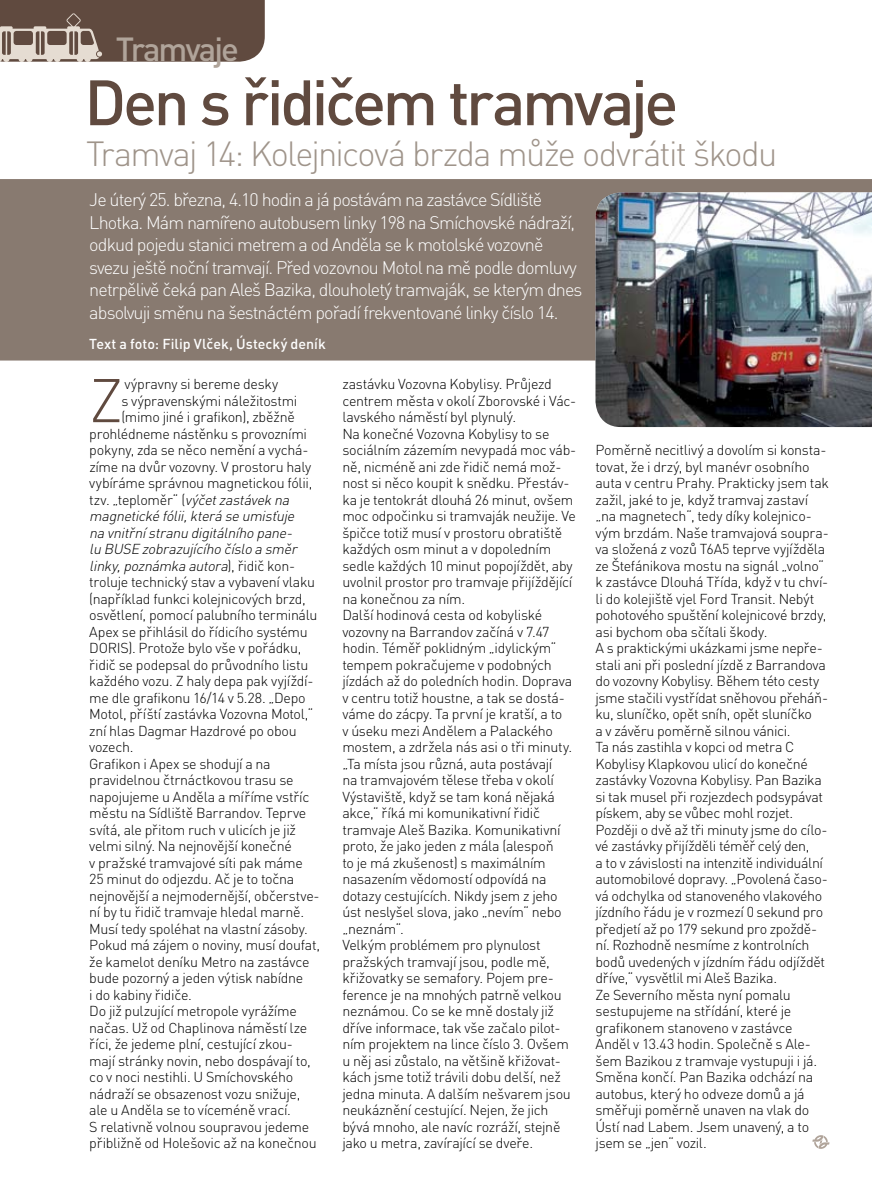
<style>
.page{position:relative;width:872px;height:1191px;background:#fff}
.page>*{position:absolute;margin:0;border:0;box-sizing:border-box;transform-origin:0 0}
.t1{font:500 63px "DINCE";letter-spacing:-.055em;color:#604a3f}
.t2{font:300 60.6px "DINCE";color:#604a3f}
.t3{font:300 34.5px "DINCE";letter-spacing:-.05em;color:#9f948a}
.t4{font:500 33px "DINCE";letter-spacing:-.06em;color:#b0a49a}
.t5{font:300 18px/22.5px "DINCE";letter-spacing:-.05em;color:#fff}
.t6{font:300 14.25px/16.5px "DINCE";letter-spacing:-.02em;color:#000}
.t7{font:italic 300 14.25px "DINCE";color:#000}
.t8{font:500 14.25px "DINCE";color:#fff}
.s1{font-style:italic}
.s2{font-style:normal}
</style>
<div class="page">
<svg style="left:0;top:0;width:265px;height:62px;background:#725e53"></svg>
<div style="left:0;top:179px;width:872px;height:181px;background:#887a70"></div>
<svg style="left:812px;top:1135px;width:17px;height:13px"></svg>
<img style="left:595px;top:192px;width:277px;height:235px">
<h3 class="t4" style="left:116px;top:27px;width:125px">Tramvaje</h3>
<h1 class="t1" style="left:84px;top:60px;width:595px">Den s řidičem tramvaje</h1>
<h3 class="t3" style="left:86px;top:130px;width:692px">Tramvaj 14: Kolejnicová brzda může odvrátit škodu</h3>
<p class="t5" style="left:89px;top:188px;width:494px">Je úterý 25. března, 4.10 hodin a já postávám na zastávce Sídliště Lhotka. Mám namířeno autobusem linky 198 na Smíchovské nádraží, odkud pojedu stanici metrem a od Anděla se k motolské vozovně svezu ještě noční tramvají. Před vozovnou Motol na mě podle domluvy netrpělivě čeká pan Aleš Bazika, dlouholetý tramvaják, se kterým dnes absolvuji směnu na šestnáctém pořadí frekventované linky číslo 14.</p>
<p class="t8" style="left:89px;top:334px;width:238px">Text a foto: Filip Vlček, Ústecký deník</p>
<h2 class="t2" style="left:89px;top:360px;width:35px">Z</h2>
<p class="t6" style="left:125px;top:375px;width:155px">výpravny si bereme desky</p>
<p class="t6" style="left:121px;top:392px;width:177px">s výpravenskými náležitostmi</p>
<p class="t6" style="left:121px;top:408px;width:175px">(mimo jiné i grafikon), zběžně</p>
<p class="t6" style="left:89px;top:425px;width:219px">prohlédneme nástěnku s provozními</p>
<p class="t6" style="left:89px;top:441px;width:221px">pokyny, zda se něco nemění a vychá-</p>
<p class="t6" style="left:89px;top:458px;width:223px">zíme na dvůr vozovny. V prostoru haly</p>
<p class="t6" style="left:89px;top:474px;width:225px">vybíráme správnou magnetickou fólii,</p>
<p class="t6" style="left:89px;top:491px;width:205px">tzv. „teploměr“ (<span class="s1">výčetzastávekna</span></p>
<p class="t7" style="left:89px;top:506px;width:210px">magnetickéfólii,kteráseumisťuje</p>
<p class="t7" style="left:89px;top:523px;width:208px">navnitřnístranu digitálníhopane-</p>
<p class="t7" style="left:89px;top:539px;width:213px">lu BUSE zobrazujícíhočísloa směr</p>
<p class="t7" style="left:89px;top:556px;width:205px">linky,poznámkaautora<span class="s2">) , ř i d i č k o n -</span></p>
<p class="t6" style="left:89px;top:573px;width:227px">troluje technický stav a vybavení vlaku</p>
<p class="t6" style="left:89px;top:590px;width:218px">(například funkci kolejnicových brzd,</p>
<p class="t6" style="left:89px;top:606px;width:230px">osvětlení, pomocí palubního terminálu</p>
<p class="t6" style="left:89px;top:623px;width:220px">Apex se přihlásil do řídicího systému</p>
<p class="t6" style="left:89px;top:639px;width:214px">DORIS). Protože bylo vše v pořádku,</p>
<p class="t6" style="left:89px;top:656px;width:221px">řidič se podepsal do průvodního listu</p>
<p class="t6" style="left:89px;top:672px;width:226px">každého vozu. Z haly depa pak vyjíždí-</p>
<p class="t6" style="left:89px;top:689px;width:218px">me dle grafikonu 16/14 v 5.28. „Depo</p>
<p class="t6" style="left:89px;top:705px;width:225px">Motol, příští zastávka Vozovna Motol,“</p>
<p class="t6" style="left:89px;top:722px;width:209px">zní hlas Dagmar Hazdrové po obou</p>
<p class="t6" style="left:89px;top:738px;width:46px">vozech.</p>
<p class="t6" style="left:89px;top:755px;width:183px">Grafikon i Apex se shodují a na</p>
<p class="t6" style="left:89px;top:771px;width:206px">pravidelnou čtrnáctkovou trasu se</p>
<p class="t6" style="left:89px;top:788px;width:222px">napojujeme u Anděla a míříme vstříc</p>
<p class="t6" style="left:89px;top:804px;width:219px">městu na Sídliště Barrandov. Teprve</p>
<p class="t6" style="left:89px;top:821px;width:208px">svítá, ale přitom ruch v ulicích je již</p>
<p class="t6" style="left:89px;top:837px;width:204px">velmi silný. Na nejnovější konečné</p>
<p class="t6" style="left:89px;top:854px;width:215px">v pražské tramvajové síti pak máme</p>
<p class="t6" style="left:89px;top:870px;width:207px">25 minut do odjezdu. Ač je to točna</p>
<p class="t6" style="left:89px;top:887px;width:229px">nejnovější a nejmodernější, občerstve-</p>
<p class="t6" style="left:89px;top:903px;width:216px">ní by tu řidič tramvaje hledal marně.</p>
<p class="t6" style="left:89px;top:920px;width:220px">Musí tedy spoléhat na vlastní zásoby.</p>
<p class="t6" style="left:89px;top:936px;width:232px">Pokud má zájem o noviny, musí doufat,</p>
<p class="t6" style="left:89px;top:953px;width:222px">že kamelot deníku Metro na zastávce</p>
<p class="t6" style="left:89px;top:969px;width:215px">bude pozorný a jeden výtisk nabídne</p>
<p class="t6" style="left:89px;top:986px;width:104px">i do kabiny řidiče.</p>
<p class="t6" style="left:89px;top:1002px;width:209px">Do již pulzující metropole vyrážíme</p>
<p class="t6" style="left:89px;top:1019px;width:219px">načas. Už od Chaplinova náměstí lze</p>
<p class="t6" style="left:89px;top:1035px;width:205px">říci, že jedeme plní, cestující zkou-</p>
<p class="t6" style="left:89px;top:1052px;width:223px">mají stránky novin, nebo dospávají to,</p>
<p class="t6" style="left:89px;top:1068px;width:205px">co v noci nestihli. U Smíchovského</p>
<p class="t6" style="left:89px;top:1085px;width:212px">nádraží se obsazenost vozu snižuje,</p>
<p class="t6" style="left:89px;top:1101px;width:203px">ale u Anděla se to víceméně vrací.</p>
<p class="t6" style="left:89px;top:1118px;width:221px">S relativně volnou soupravou jedeme</p>
<p class="t6" style="left:89px;top:1134px;width:229px">přibližně od Holešovic až na konečnou</p>
<p class="t6" style="left:342px;top:375px;width:235px">zastávku Vozovna Kobylisy. Průjezd centrem města v okolí Zborovské i Vác&shy;lavského náměstí byl plynulý.<br>Na konečné Vozovna Kobylisy to se sociálním zázemím nevypadá moc váb&shy;ně, nicméně ani zde řidič nemá mož&shy;nost si něco koupit k snědku. Přestáv&shy;ka je tentokrát dlouhá 26 minut, ovšem moc odpočinku si tramvaják neužije. Ve špičce totiž musí v prostoru obratiště každých osm minut a v dopoledním sedle každých 10 minut popojíždět, aby uvolnil prostor pro tramvaje přijíždějící na konečnou za ním.<br>Další hodinová cesta od kobyliské vozovny na Barrandov začíná v 7.47 hodin. Téměř poklidným „idylickým“ tempem pokračujeme v podobných jízdách až do poledních hodin. Doprava v centru totiž houstne, a tak se dostá&shy;váme do zácpy. Ta první je kratší, a to<br>v úseku mezi Andělem a Palackého mostem, a zdržela nás asi o tři minuty. „Ta místa jsou různá, auta postávají<br>na tramvajovém tělese třeba v okolí Výstaviště, když se tam koná nějaká akce,“ říká mi komunikativní řidič tramvaje Aleš Bazika. Komunikativní proto, že jako jeden z mála (alespoň<br>to je má zkušenost) s maximálním nasazením vědomostí odpovídá na dotazy cestujících. Nikdy jsem z jeho úst neslyšel slova, jako „nevím“ nebo „neznám“.<br>Velkým problémem pro plynulost pražských tramvají jsou, podle mě, křižovatky se semafory. Pojem pre&shy;ference je na mnohých patrně velkou neznámou. Co se ke mně dostaly již dříve informace, tak vše začalo pilot&shy;ním projektem na lince číslo 3. Ovšem u něj asi zůstalo, na většině křižovat&shy;kách jsme totiž trávili dobu delší, než jedna minuta. A dalším nešvarem jsou neukáznění cestující. Nejen, že jich bývá mnoho, ale navíc rozráží, stejně jako u metra, zavírající se dveře.</p>
<p class="t6" style="left:595px;top:441px;width:235px">Poměrně necitlivý a dovolím si konsta&shy;tovat, že i drzý, byl manévr osobního auta v centru Prahy. Prakticky jsem tak zažil, jaké to je, když tramvaj zastaví „na magnetech“, tedy díky kolejnico&shy;vým brzdám. Naše tramvajová soupra&shy;va složená z vozů T6A5 teprve vyjížděla ze Štefánikova mostu na signál „volno“ k zastávce Dlouhá Třída, když v tu chví&shy;li do kolejiště vjel Ford Transit. Nebýt pohotového spuštění kolejnicové brzdy, asi bychom oba sčítali škody.<br>A s praktickými ukázkami jsme nepře&shy;stali ani při poslední jízdě z Barrandova do vozovny Kobylisy. Během této cesty jsme stačili vystřídat sněhovou přeháň&shy;ku, sluníčko, opět sníh, opět sluníčko<br>a v závěru poměrně silnou vánici.<br>Ta nás zastihla v kopci od metra C Kobylisy Klapkovou ulicí do konečné zastávky Vozovna Kobylisy. Pan Bazika si tak musel při rozjezdech podsypávat pískem, aby se vůbec mohl rozjet.<br>Později o dvě až tři minuty jsme do cílo&shy;vé zastávky přijížděli téměř celý den,<br>a to v závislosti na intenzitě individuální automobilové dopravy. „Povolená časo&shy;vá odchylka od stanoveného vlakového jízdního řádu je v rozmezí 0 sekund pro předjetí až po 179 sekund pro zpoždě&shy;ní. Rozhodně nesmíme z kontrolních bodů uvedených v jízdním řádu odjíždět dříve,“ vysvětlil mi Aleš Bazika.<br>Ze Severního města nyní pomalu sestupujeme na střídání, které je grafikonem stanoveno v zastávce Anděl v 13.43 hodin. Společně s Ale&shy;šem Bazikou z tramvaje vystupuji i já.<br>Směna končí. Pan Bazika odchází na autobus, který ho odveze domů a já směřuji poměrně unaven na vlak do Ústí nad Labem. Jsem unavený, a to jsem se „jen“ vozil.</p>
</div>
